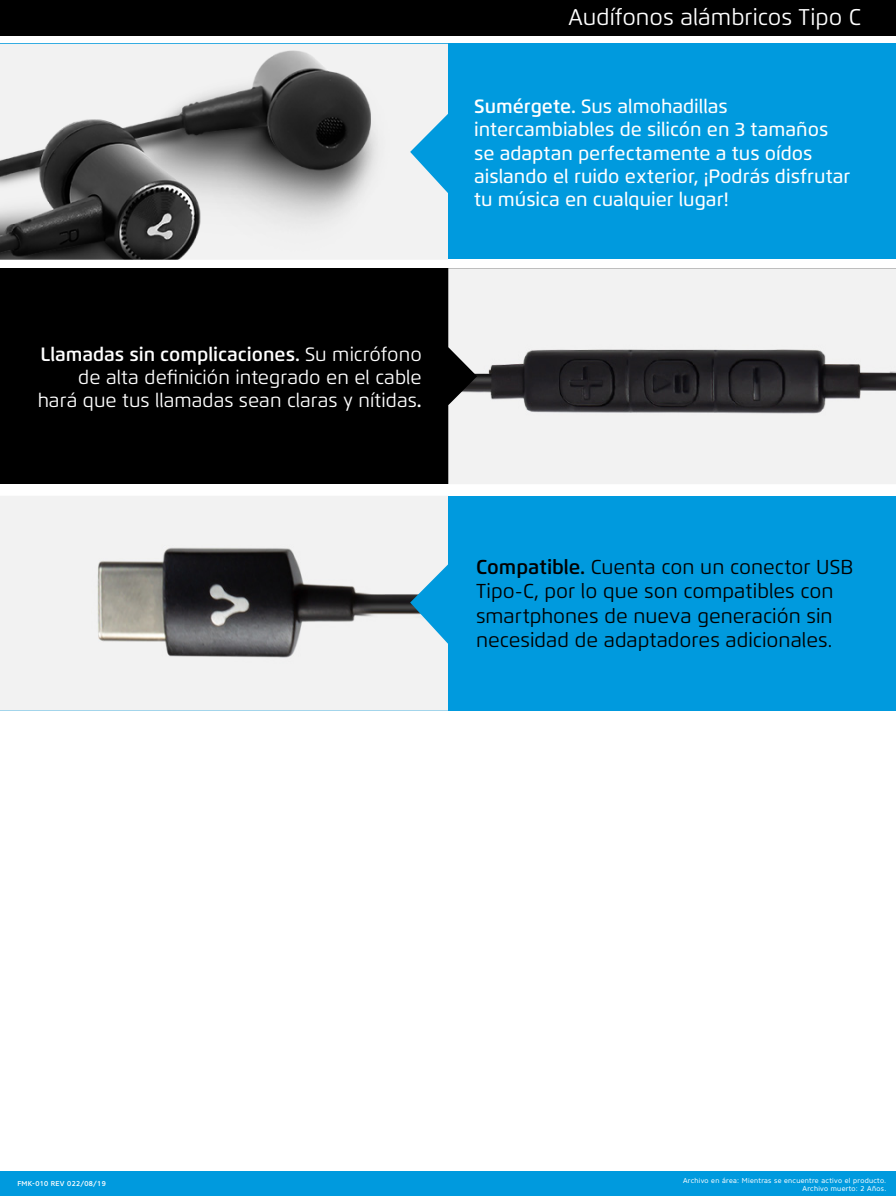
<style>
.page{position:relative;width:896px;height:1196px;background:#fff}
.page>*{position:absolute;margin:0;border:0;box-sizing:border-box;transform-origin:0 0}
.t1{font:22.75px "Flexo";color:#fff}
.t2{font:20.12px/24.2px "Flexo";color:#000}
.t3{font:500 19.25px/23.1px "Flexo";color:#fff}
.t4{font:19.25px/23.1px "Flexo";color:#fff;text-align:right}
.t5{font:7px/7.9px "Core Sans N45";letter-spacing:.04em;color:#fff;text-align:right}
.t6{font:500 7px "Core Sans N55";letter-spacing:.04em;color:#fff}
.s1{font-weight:600}
</style>
<div class="page">
<div style="left:0;top:268px;width:895px;height:215px;background:#000"></div>
<div style="left:0;top:44px;width:896px;height:215px;background:#009ade"></div>
<div style="left:0;top:496px;width:896px;height:214px;background:#009ade"></div>
<div style="left:0;top:1170px;width:896px;height:25px;background:#009ade"></div>
<img style="left:0;top:44px;width:448px;height:216px">
<img style="left:0;top:496px;width:448px;height:214px">
<img style="left:448px;top:268px;width:448px;height:216px">
<div style="left:0;top:0;width:896px;height:35px;background:#000"></div>
<p class="t1" style="left:568px;top:3px;width:294px">Audífonos alámbricos Tipo C</p>
<p class="t3" style="left:474px;top:95px;width:378px"><span class="s1">Sumérgete.</span> Sus almohadillas intercambiables de silicón en 3 tamaños se adaptan perfectamente a tus oídos aislando el ruido exterior, ¡Podrás disfrutar tu música en cualquier lugar!</p>
<p class="t4" style="left:38px;top:342px;width:386px"><span class="s1">Llamadas sin complicaciones.</span> Su micrófono de alta definición integrado en el cable hará que tus llamadas sean claras y nítidas<span class="s1">.</span></p>
<p class="t2" style="left:476px;top:555px;width:379px"><span class="s1">Compatible.</span> Cuenta con un conector USB Tipo-C, por lo que son compatibles con smartphones de nueva generación sin necesidad de adaptadores adicionales.</p>
<p class="t6" style="left:18px;top:1178px;width:90px">FMK-010 REV 022/08/19</p>
<p class="t5" style="left:683px;top:1176px;width:205px">Archivo en área: Mientras se encuentre activo el producto.<br>Archivo muerto: 2 Años.</p>
</div>
